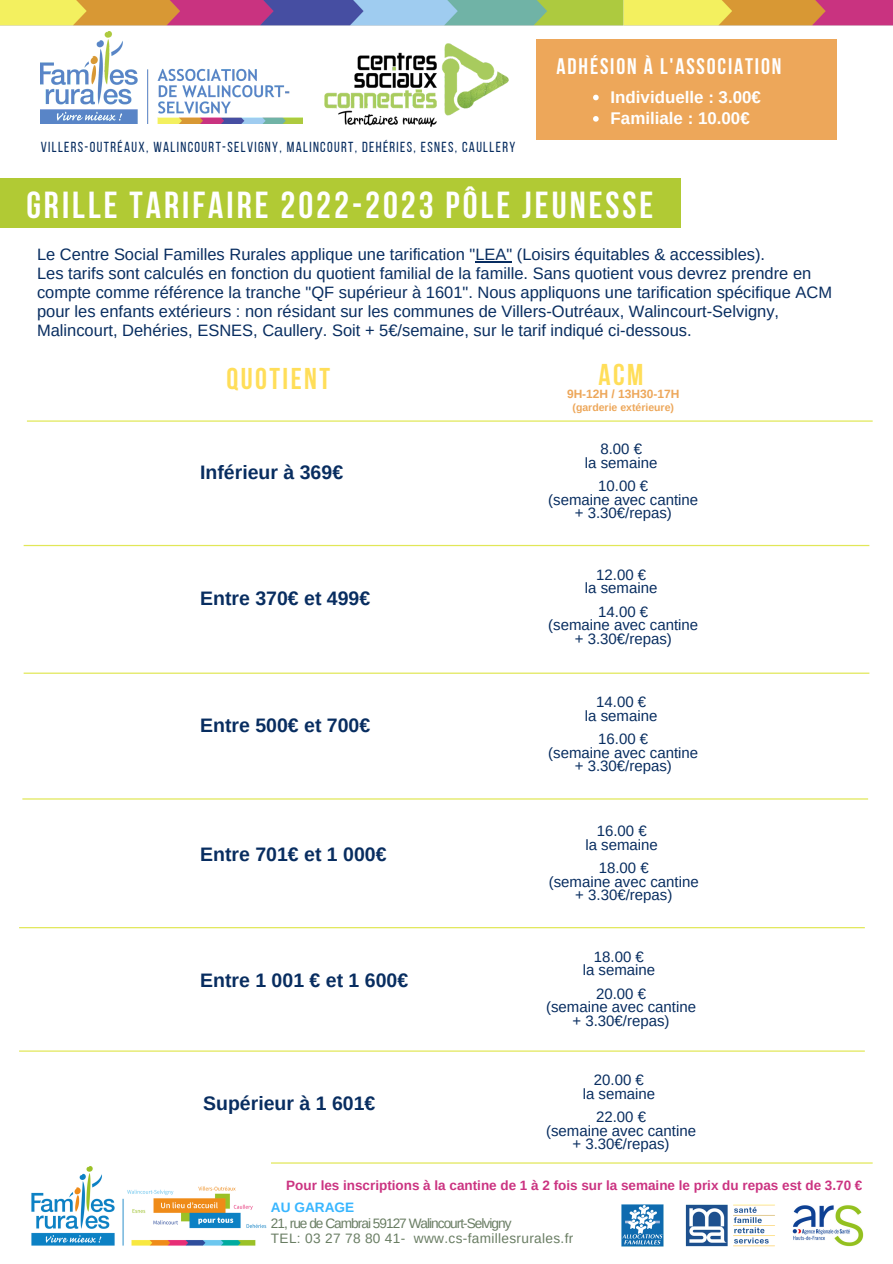
<style>
.page{position:relative;width:893px;height:1264px;background:#fff}
.page>*{position:absolute;margin:0;border:0;box-sizing:border-box;transform-origin:0 0}
.t1{font:700 37.5px "Bebas Neue";letter-spacing:.08em;color:#fff}
.t2{font:700 30px "Bebas Neue";letter-spacing:.08em;color:#ffde59}
.t3{font:700 22.5px "Bebas Neue";letter-spacing:.08em;color:#fff}
.t4{font:700 19.5px "Arimo";color:#082d60}
.t5{font:700 16.95px/21.3px "Arimo";color:#fff}
.t6{font:16.5px/19px "Arimo";color:#082d60}
.t7{font:15px/13.5px "Arimo";color:#082d60;text-align:center}
.t8{font:14.55px "Bebas Neue";letter-spacing:.095em;color:#082d60}
.t9{font:13.65px/15.3px "Arimo";letter-spacing:-.07em;color:#697d63}
.t10{font:700 13.65px "Arimo";color:#38b6ff}
.t11{font:700 13.5px "Arimo";color:#cb3381}
.t12{font:700 12px "Arimo";color:#eda75a}
.t13{font:700 10.5px "Arimo";color:#eda75a}
</style>
<div class="page">
<img style="left:0;top:0;width:892px;height:40px">
<img style="left:685px;top:1204px;width:90px;height:41px">
<img style="left:622px;top:1204px;width:41px;height:41px">
<img style="left:41px;top:31px;width:262px;height:92px">
<div style="left:0;top:178px;width:681px;height:50px;background:#b1ca34"></div>
<div style="left:536px;top:40px;width:301px;height:100px;background:#eda75a"></div>
<svg style="left:27px;top:420px;width:845px;height:1px"></svg>
<svg style="left:24px;top:545px;width:845px;height:1px"></svg>
<svg style="left:24px;top:672px;width:845px;height:1px"></svg>
<svg style="left:22px;top:798px;width:846px;height:1px"></svg>
<svg style="left:19px;top:927px;width:845px;height:1px"></svg>
<svg style="left:19px;top:1050px;width:845px;height:1px"></svg>
<svg style="left:271px;top:1162px;width:601px;height:1px"></svg>
<img style="left:31px;top:1166px;width:236px;height:80px">
<img style="left:792px;top:1205px;width:72px;height:40px">
<img style="left:317px;top:0;width:201px;height:127px">
<hr style="left:475px;top:261px;width:37px;height:1px;background:#082d60">
<svg style="left:593px;top:95px;width:5px;height:5px"></svg>
<svg style="left:593px;top:116px;width:5px;height:6px"></svg>
<p class="t8" style="left:41px;top:141px;width:476px">VILLERS-OUTRÉAUX, WALINCOURT-SELVIGNY, MALINCOURT, DEHÉRIES, ESNES, CAULLERY</p>
<h3 class="t3" style="left:556px;top:57px;width:226px">ADHÉSION À L'ASSOCIATION</h3>
<p class="t5" style="left:610px;top:86px;width:152px">Individuelle : 3.00€<br>Familiale : 10.00€</p>
<h1 class="t1" style="left:26px;top:190px;width:628px">GRILLE TARIFAIRE 2022-2023 PÔLE JEUNESSE</h1>
<p class="t6" style="left:37px;top:244px;width:796px">Le Centre Social Familles Rurales applique une tarification "LEA" (Loisirs équitables &amp; accessibles).<br>Les tarifs sont calculés en fonction du quotient familial de la famille. Sans quotient vous devrez prendre en compte comme référence la tranche "QF supérieur à 1601". Nous appliquons une tarification spécifique ACM pour les enfants extérieurs : non résidant sur les communes de Villers-Outréaux, Walincourt-Selvigny, Malincourt, Dehéries, ESNES, Caullery. Soit + 5€/semaine, sur le tarif indiqué ci-dessous.</p>
<h2 class="t2" style="left:226px;top:367px;width:105px">QUOTIENT</h2>
<h2 class="t2" style="left:598px;top:362px;width:46px">ACM</h2>
<p class="t12" style="left:567px;top:387px;width:114px">9H-12H / 13H30-17H</p>
<p class="t13" style="left:572px;top:401px;width:103px">(garderie extérieure)</p>
<p class="t4" style="left:200px;top:461px;width:144px">Inférieur à 369€</p>
<p class="t4" style="left:200px;top:587px;width:172px">Entre 370€ et 499€</p>
<p class="t4" style="left:200px;top:714px;width:172px">Entre 500€ et 700€</p>
<p class="t4" style="left:200px;top:843px;width:188px">Entre 701€ et 1 000€</p>
<p class="t4" style="left:200px;top:969px;width:209px">Entre 1 001 € et 1 600€</p>
<p class="t7" style="left:585px;top:442px;width:74px">8.00 €<br>la semaine</p>
<p class="t7" style="left:548px;top:479px;width:151px">10.00 €<br>(semaine avec cantine + 3.30€/repas)</p>
<p class="t7" style="left:585px;top:567px;width:74px">12.00 €<br>la semaine</p>
<p class="t7" style="left:548px;top:605px;width:151px">14.00 €<br>(semaine avec cantine + 3.30€/repas)</p>
<p class="t7" style="left:585px;top:695px;width:74px">14.00 €<br>la semaine</p>
<p class="t7" style="left:548px;top:732px;width:151px">16.00 €<br>(semaine avec cantine + 3.30€/repas)</p>
<p class="t7" style="left:585px;top:824px;width:74px">16.00 €<br>la semaine</p>
<p class="t7" style="left:548px;top:861px;width:151px">18.00 €<br>(semaine avec cantine + 3.30€/repas)</p>
<p class="t7" style="left:582px;top:949px;width:74px">18.00 €<br>la semaine</p>
<p class="t7" style="left:546px;top:986px;width:151px">20.00 €<br>(semaine avec cantine + 3.30€/repas)</p>
<p class="t7" style="left:582px;top:1073px;width:74px">20.00 €<br>la semaine</p>
<p class="t7" style="left:546px;top:1110px;width:151px">22.00 €<br>(semaine avec cantine + 3.30€/repas)</p>
<p class="t11" style="left:286px;top:1177px;width:577px">Pour les inscriptions à la cantine de 1 à 2 fois sur la semaine le prix du repas est de 3.70 €</p>
<p class="t4" style="left:203px;top:1092px;width:174px">Supérieur à 1 601€</p>
<p class="t10" style="left:271px;top:1199px;width:85px">AU GARAGE</p>
<p class="t9" style="left:271px;top:1215px;width:304px">21, rue de Cambrai 59127 Walincourt-Selvigny<br>TEL: 03 27 78 80 41- www.cs-famillesrurales.fr</p>
</div>
